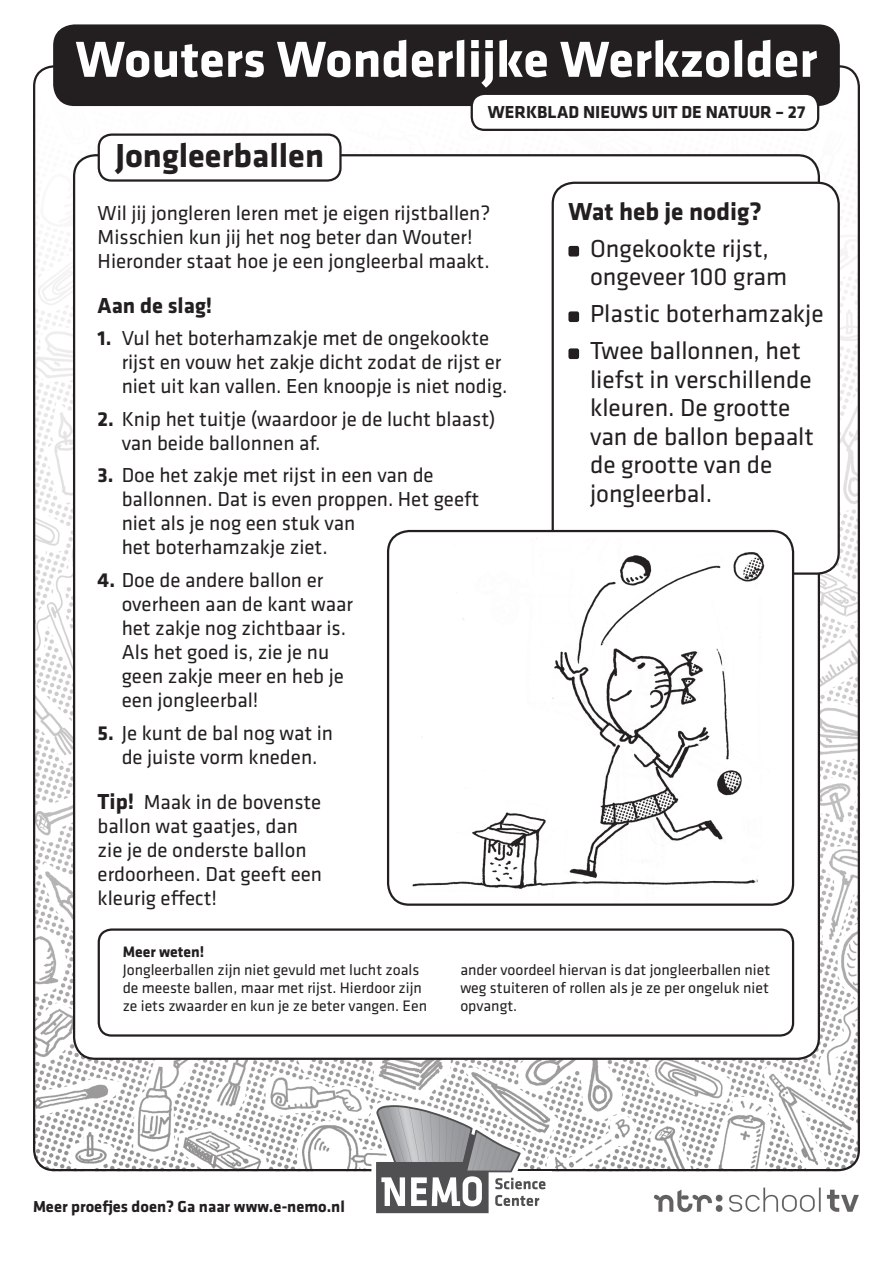
<style>
.page{position:relative;width:893px;height:1263px;background:#fff}
.page>*{position:absolute;margin:0;border:0;box-sizing:border-box;transform-origin:0 0}
.t1{font:700 52.5px "Klavika";color:#fff}
.Standaard{font:700 34.5px "Klavika";color:#231f20}
.nodig{font:25.5px/28.5px "Klavika";color:#231f20}
.nodig-2{font:700 25.5px "Klavika";color:#231f20}
.Standaard-2{font:700 22.5px "Klavika";color:#231f20}
.body{font:21px/24px "Klavika";color:#231f20}
.Standaard-3{font:21px/24px "Klavika";color:#231f20}
.t2{font:700 18px "Klavika";color:#231f20}
.t3{font:700 16.5px "Klavika";color:#231f20}
.Standaard-4{font:15.75px/18px "Klavika";color:#231f20}
.Standaard-5{font:700 15.75px "Klavika";color:#231f20}
.s1{font-weight:700}
.s2{font-weight:700;font-size:22.5px}
</style>
<div class="page">
<img style="left:33px;top:65px;width:827px;height:1106px">
<div style="left:74px;top:155px;width:745px;height:904px;background:#fff;border-radius:21px"></div>
<div style="left:99px;top:135px;width:241px;height:46px;background:#fff;border-radius:13px"></div>
<div style="left:98px;top:133px;width:244px;height:49px;border:2px solid #231f20;border-radius:13px"></div>
<img style="left:654px;top:1187px;width:205px;height:26px">
<div style="left:98px;top:928px;width:696px;height:109px;border:2px solid #231f20;border-radius:13px"></div>
<svg style="left:371px;top:1100px;width:174px;height:114px"></svg>
<div style="left:53px;top:24px;width:787px;height:82px;background:#231f20;border-radius:21px"></div>
<div style="left:472px;top:94px;width:346px;height:36px;background:#fff;border-radius:13px"></div>
<div style="left:471px;top:93px;width:348px;height:38px;border:2px solid #231f20;border-radius:13px"></div>
<div style="left:553px;top:183px;width:286px;height:391px;background:#fff;border-radius:21px"></div>
<div style="left:552px;top:182px;width:288px;height:393px;border:2px solid #231f20;border-radius:21px"></div>
<div style="left:568px;top:246px;width:11px;height:11px;background:#231f20;border-radius:2px"></div>
<div style="left:568px;top:311px;width:11px;height:11px;background:#231f20;border-radius:2px"></div>
<div style="left:568px;top:348px;width:11px;height:11px;background:#231f20;border-radius:2px"></div>
<div style="left:388px;top:531px;width:405px;height:374px;background:#fff;border-radius:21px"></div>
<img style="left:402px;top:538px;width:381px;height:365px">
<div style="left:387px;top:530px;width:407px;height:376px;border:2px solid #231f20;border-radius:21px"></div>
<p class="t1" style="left:76px;top:21px;width:743px">Wouters Wonderlijke Werkzolder</p>
<p class="t2" style="left:488px;top:99px;width:319px">WERKBLAD NIEUWS UIT DE NATUUR – 27</p>
<p class="Standaard" style="left:116px;top:131px;width:210px">Jongleerballen</p>
<p class="Standaard-3" style="left:98px;top:200px;width:394px">Wil jij jongleren leren met je eigen rijstballen?<br>Misschien kun jij het nog beter dan Wouter!<br>Hieronder staat hoe je een jongleerbal maakt.</p>
<p class="Standaard-2" style="left:98px;top:289px;width:116px">Aan de slag!</p>
<p class="body" style="left:122px;top:326px;width:387px;text-indent:-24px"><span class="s1">1.</span> Vul het boterhamzakje met de ongekookte rijst en vouw het zakje dicht zodat de rijst er niet uit kan vallen. Een knoopje is niet nodig.</p>
<p class="body" style="left:122px;top:406px;width:375px;text-indent:-24px"><span class="s1">2.</span> Knip het tuitje (waardoor je de lucht blaast) van beide ballonnen af.</p>
<p class="body" style="left:122px;top:463px;width:359px;text-indent:-24px"><span class="s1">3.</span> Doe het zakje met rijst in een van de ballonnen. Dat is even proppen. Het geeft niet als je nog een stuk van<br>het boterhamzakje ziet.</p>
<p class="body" style="left:122px;top:567px;width:233px;text-indent:-24px"><span class="s1">4.</span> Doe de andere ballon er overheen aan de kant waar het zakje nog zichtbaar is.<br>Als het goed is, zie je nu geen zakje meer en heb je een jongleerbal!</p>
<p class="body" style="left:98px;top:720px;width:237px;text-align:center"><span class="s1">5.</span> Je kunt de bal nog wat in de juiste vorm kneden.</p>
<p class="body" style="left:98px;top:789px;width:226px"><span class="s2">Tip!</span> Maak in de bovenste ballon wat gaatjes, dan zie je de onderste ballon erdoorheen. Dat geeft een kleurig effect!</p>
<p class="nodig-2" style="left:568px;top:193px;width:195px">Wat heb je nodig?</p>
<p class="nodig" style="left:590px;top:233px;width:199px">Ongekookte rijst, ongeveer 100 gram</p>
<p class="nodig" style="left:590px;top:299px;width:235px">Plastic boterhamzakje</p>
<p class="nodig" style="left:590px;top:336px;width:225px">Twee ballonnen, het liefst in verschillende kleuren. De grootte van de ballon bepaalt de grootte van de jongleerbal.</p>
<p class="Standaard-5" style="left:123px;top:940px;width:83px">Meer weten!</p>
<p class="Standaard-4" style="left:123px;top:960px;width:306px">Jongleerballen zijn niet gevuld met lucht zoals de meeste ballen, maar met rijst. Hierdoor zijn ze iets zwaarder en kun je ze beter vangen. Een</p>
<p class="Standaard-4" style="left:460px;top:960px;width:311px;text-align:justify">ander voordeel hiervan is dat jongleerballen niet weg stuiteren of rollen als je ze per ongeluk niet opvangt.</p>
<p class="t3" style="left:33px;top:1194px;width:313px">Meer proefjes doen? Ga naar www.e-nemo.nl</p>
</div>
